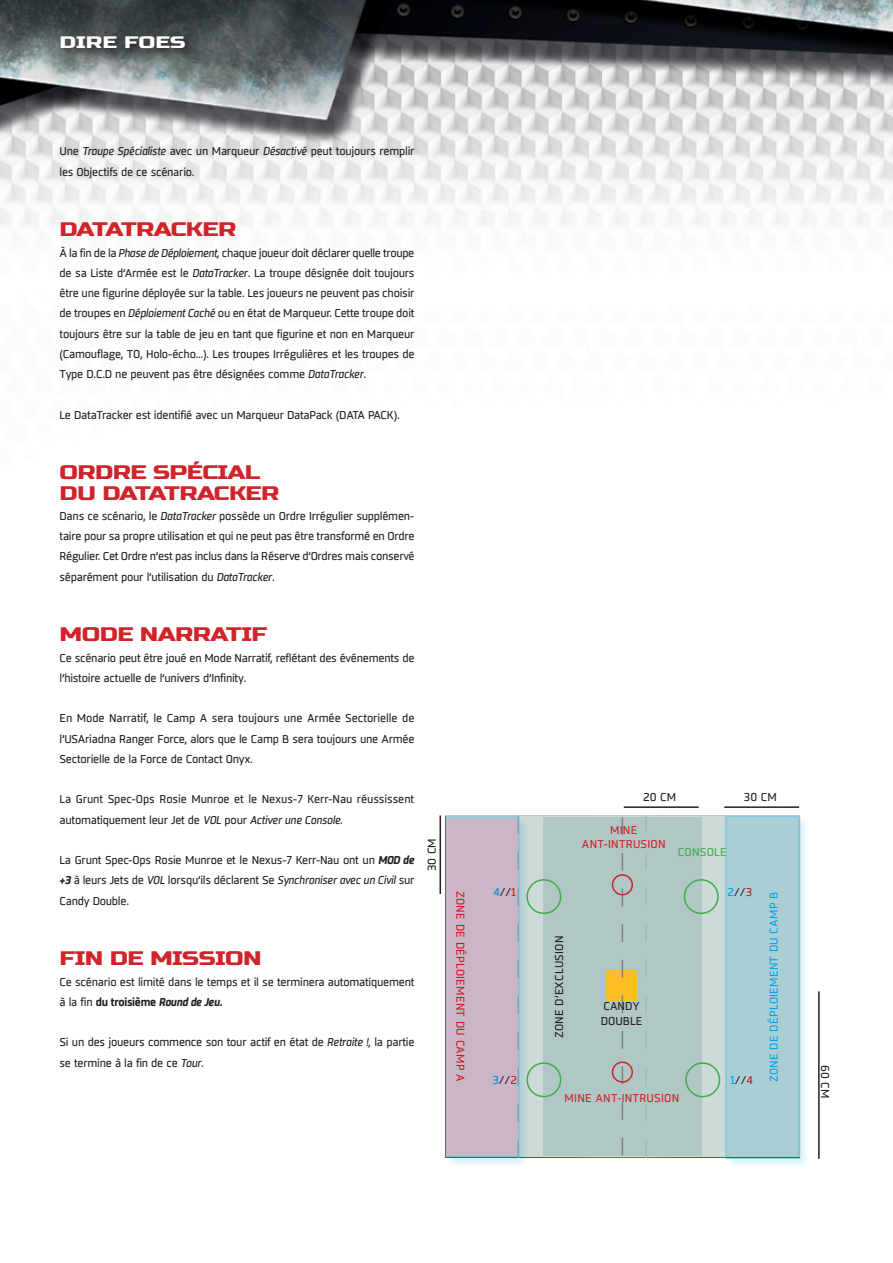
<style>
.page{position:relative;width:893px;height:1263px;background:#fff}
.page>*{position:absolute;margin:0;border:0;box-sizing:border-box;transform-origin:0 0}
.t1{font:19.5px/20.2px "Russo One";letter-spacing:-.025em;color:#d1232a;scale:1.3 1}
.t2{font:16.5px "Russo One";color:#fff;scale:1.4 1}
.t3{font:11.25px/20.2px "Sisco";letter-spacing:-.025em;color:#231f20}
.t4{font:11.25px/14.5px "Sisco";letter-spacing:.02em;color:#d1232a;text-align:center}
.t5{font:11.25px "Sisco";letter-spacing:.02em;color:#00aeef}
.t6{font:11.25px "Sisco";letter-spacing:.02em;color:#231f20}
.t7{font:11.25px/14.5px "Sisco";color:#231f20}
.t8{font:11.25px "Sisco";letter-spacing:.02em;color:#40ae49}
.s1{font-style:italic}
.s2{font-weight:700;font-style:italic}
.s3{font-weight:700}
.s4{color:#00aeef}
.s5{color:#d1232a}
</style>
<div class="page">
<img style="left:0;top:0;width:893px;height:240px">
<svg style="left:57px;top:32px;width:140px;height:29px;background:#4e5454"></svg>
<div style="left:445px;top:816px;width:355px;height:342px;background:#cddad8;border:2px solid #fff"></div>
<div style="left:543px;top:818px;width:159px;height:338px;background:#b1c7c5"></div>
<svg style="left:645px;top:816px;width:2px;height:342px"></svg>
<div style="left:606px;top:970px;width:31px;height:31px;background:#fdbe25"></div>
<svg style="left:622px;top:817px;width:1px;height:338px"></svg>
<div style="left:684px;top:879px;width:35px;height:35px;border:2px solid #40ae49;border-radius:50%"></div>
<div style="left:685px;top:1062px;width:35px;height:35px;border:2px solid #40ae49;border-radius:50%"></div>
<div style="left:526px;top:879px;width:35px;height:35px;border:2px solid #40ae49;border-radius:50%"></div>
<div style="left:526px;top:1062px;width:35px;height:35px;border:2px solid #40ae49;border-radius:50%"></div>
<hr style="left:724px;top:806px;width:75px;height:2px;background:#231f20">
<hr style="left:624px;top:806px;width:75px;height:2px;background:#231f20">
<div style="left:727px;top:817px;width:82px;height:351px;background:#00aeef;opacity:.91"></div>
<div style="left:724px;top:816px;width:76px;height:343px;background:#abced5"></div>
<div style="left:446px;top:818px;width:83px;height:349px;background:#00aeef;opacity:.91"></div>
<div style="left:444px;top:816px;width:76px;height:341px;background:#cab6c7"></div>
<hr style="left:439px;top:815px;width:2px;height:79px;background:#231f20">
<div style="left:612px;top:874px;width:21px;height:21px;border:2px solid #d1232a;border-radius:50%"></div>
<div style="left:612px;top:1061px;width:21px;height:22px;border:2px solid #d1232a;border-radius:50%"></div>
<hr style="left:818px;top:991px;width:2px;height:168px;background:#231f20">
<h2 class="t2" style="left:60px;top:33px;width:92px">DIRE FOES</h2>
<p class="t3" style="left:60px;top:141px;width:357px">Une <span class="s1">Troupe Spécialiste</span> avec un Marqueur <span class="s1">Désactivé</span> peut toujours remplir les Objectifs de ce scénario.</p>
<h1 class="t1" style="left:60px;top:220px;width:137px">DATATRACKER</h1>
<p class="t3" style="left:60px;top:243px;width:357px;text-align:justify">À la fin de la <span class="s1">Phase de Déploiement,</span> chaque joueur doit déclarer quelle troupe de sa Liste d’Armée est le <span class="s1">DataTracker</span>. La troupe désignée doit toujours être une figurine déployée sur la table. Les joueurs ne peuvent pas choisir de troupes en <span class="s1">Déploiement Caché</span> ou en état de Marqueur. Cette troupe doit toujours être sur la table de jeu en tant que figurine et non en Marqueur (Camouflage, TO, Holo-écho…). Les troupes Irrégulières et les troupes de Type D.C.D ne peuvent pas être désignées comme <span class="s1">DataTracker</span>.</p>
<p class="t3" style="left:60px;top:405px;width:342px">Le DataTracker est identifié avec un Marqueur DataPack (DATA PACK).</p>
<h1 class="t1" style="left:60px;top:463px;width:171px">ORDRE SPÉCIAL<br>DU DATATRACKER</h1>
<p class="t3" style="left:60px;top:506px;width:357px;text-align:justify">Dans ce scénario, le <span class="s1">DataTracker</span> possède un Ordre Irrégulier supplémen&shy;taire pour sa propre utilisation et qui ne peut pas être transformé en Ordre Régulier. Cet Ordre n’est pas inclus dans la Réserve d’Ordres mais conservé séparément pour l’utilisation du <span class="s1">DataTracker</span>.</p>
<h1 class="t1" style="left:60px;top:625px;width:161px">MODE NARRATIF</h1>
<p class="t3" style="left:60px;top:648px;width:356px">Ce scénario peut être joué en Mode Narratif, reflétant des événements de l’histoire actuelle de l’univers d’Infinity.</p>
<p class="t3" style="left:60px;top:708px;width:357px;text-align:justify">En Mode Narratif, le Camp A sera toujours une Armée Sectorielle de l’USAriadna Ranger Force, alors que le Camp B sera toujours une Armée Sectorielle de la Force de Contact Onyx.</p>
<p class="t3" style="left:60px;top:789px;width:356px">La Grunt Spec-Ops Rosie Munroe et le Nexus-7 Kerr-Nau réussissent automatiquement leur Jet de <span class="s1">VOL</span> pour <span class="s1">Activer une Console.</span></p>
<p class="t3" style="left:60px;top:850px;width:357px;text-align:justify">La Grunt Spec-Ops Rosie Munroe et le Nexus-7 Kerr-Nau ont un <span class="s2">MOD de +3</span> à leurs Jets de <span class="s1">VOL</span> lorsqu’ils déclarent Se <span class="s1">Synchroniser avec un Civil</span> sur Candy Double.</p>
<p class="t3" style="left:422px;top:871px;width:34px;rotate:-90deg">30 CM</p>
<h1 class="t1" style="left:60px;top:949px;width:157px">FIN DE MISSION</h1>
<p class="t3" style="left:60px;top:972px;width:356px">Ce scénario est limité dans le temps et il se terminera automatiquement à la fin <span class="s3">du troisième</span> <span class="s2">Round de Jeu</span><span class="s3">.</span></p>
<p class="t3" style="left:60px;top:1032px;width:356px">Si un des joueurs commence son tour actif en état de <span class="s1">Retraite !,</span> la partie se termine à la fin de ce <span class="s1">Tour</span>.</p>
<p class="t4" style="left:468px;top:891px;width:192px;rotate:90deg">ZONE DE DÉPLOIEMENT DU CAMP A</p>
<p class="t3" style="left:493px;top:882px;width:24px"><span class="s4">4</span>//<span class="s5">1</span></p>
<p class="t3" style="left:492px;top:1070px;width:26px"><span class="s4">3</span>//<span class="s5">2</span></p>
<p class="t3" style="left:643px;top:787px;width:35px">20 CM</p>
<p class="t3" style="left:744px;top:787px;width:34px">30 CM</p>
<p class="t6" style="left:552px;top:1038px;width:104px;rotate:-90deg">ZONE D’EXCLUSION</p>
<p class="t4" style="left:582px;top:823px;width:85px">MINE<br>ANT-INTRUSION</p>
<p class="t8" style="left:678px;top:845px;width:50px">CONSOLE</p>
<p class="t3" style="left:728px;top:882px;width:26px"><span class="s4">2</span>//<span class="s5">3</span></p>
<p class="t7" style="left:601px;top:999px;width:43px">CANDY<br>DOUBLE</p>
<p class="t3" style="left:730px;top:1070px;width:24px"><span class="s4">1</span>//<span class="s5">4</span></p>
<p class="t4" style="left:565px;top:1091px;width:116px">MINE ANT-INTRUSION</p>
<p class="t5" style="left:766px;top:1082px;width:192px;rotate:-90deg">ZONE DE DÉPLOIEMENT DU CAMP B</p>
<p class="t3" style="left:835px;top:1065px;width:35px;rotate:90deg">60 CM</p>
</div>
